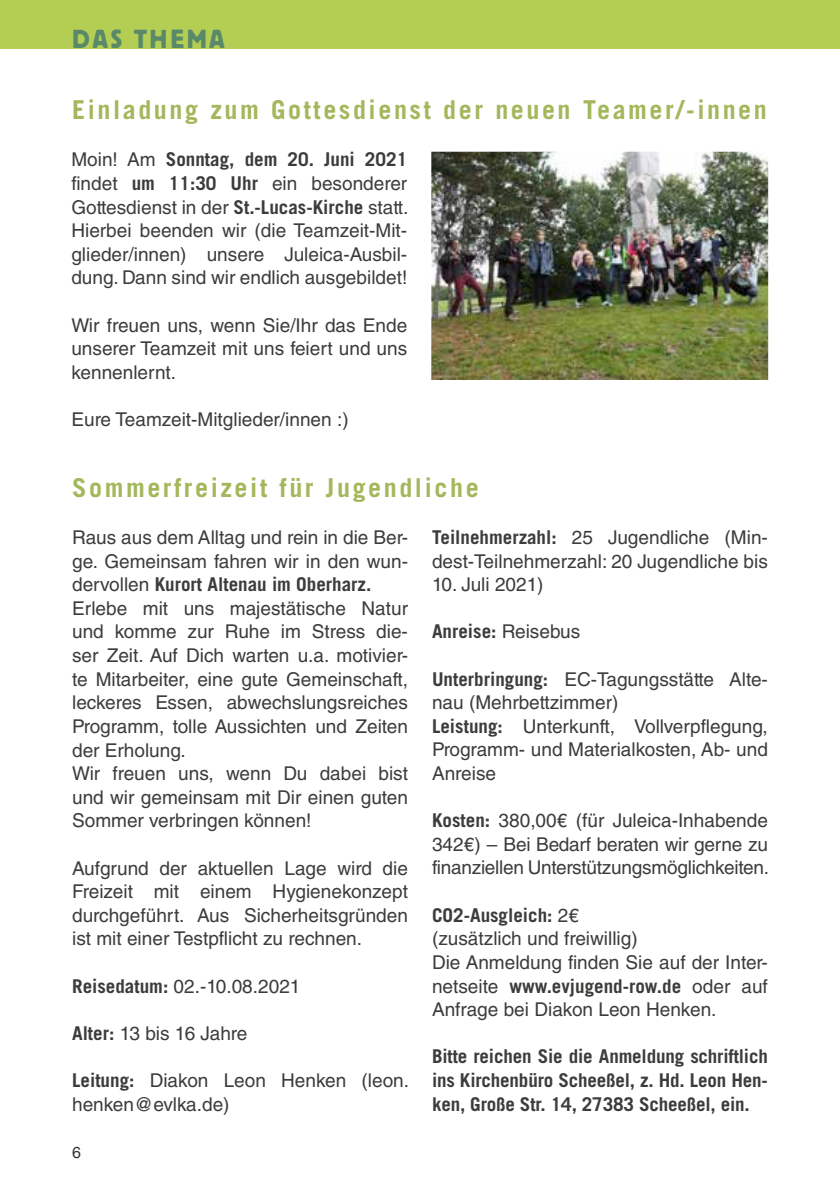
<style>
.page{position:relative;width:840px;height:1191px;background:#fff}
.page>*{position:absolute;margin:0;border:0;box-sizing:border-box;transform-origin:0 0}
.t1{font:700 26px "Trade Gothic LT Pro";letter-spacing:.1em;color:#a3b75b}
.t2{font:26px "Block Pro";letter-spacing:.11em;color:#598969}
.t3{font:19px/23.6px "Helvetica LT Std";color:#3c3c3b}
.t4{font:700 19px/23.6px "Trade Gothic LT Pro";color:#3c3c3b;text-align:justify}
.t5{font:16px "Helvetica LT Std";color:#000}
.s1{font-family:"Helvetica LT Std";font-weight:400}
.s2{font-family:"Trade Gothic LT Pro";font-weight:700}
</style>
<div class="page">
<div style="left:0;top:0;width:839px;height:49px;background:#b4ce53"></div>
<img style="left:431px;top:152px;width:336px;height:228px">
<h1 class="t2" style="left:72px;top:22px;width:154px">DAS THEMA</h1>
<h1 class="t1" style="left:72px;top:94px;width:695px">Einladung zum Gottesdienst der neuen Teamer/-innen</h1>
<p class="t4" style="left:71px;top:147px;width:337px"><span class="s1">Moin! Am</span> Sonntag, dem 20. Juni 2021</p>
<p class="t3" style="left:71px;top:171px;width:338px;text-align:justify">findet <span class="s2">um 11:30 Uhr</span> ein besonderer Gottesdienst in der <span class="s2">St.-Lucas-Kirche</span> statt.<br>Hierbei beenden wir (die Teamzeit-Mit&shy;glieder/innen) unsere Juleica-Ausbil&shy;dung. Dann sind wir endlich ausgebildet!</p>
<p class="t3" style="left:71px;top:313px;width:337px;text-align:justify">Wir freuen uns, wenn Sie/Ihr das Ende unserer Teamzeit mit uns feiert und uns kennenlernt.</p>
<p class="t3" style="left:71px;top:407px;width:278px">Eure Teamzeit-Mitglieder/innen :)</p>
<h1 class="t1" style="left:72px;top:471px;width:408px">Sommerfreizeit für Jugendliche</h1>
<p class="t3" style="left:72px;top:525px;width:337px">Raus aus dem Alltag und rein in die Ber&shy;ge. Gemeinsam fahren wir in den wun-</p>
<p class="t4" style="left:72px;top:572px;width:300px"><span class="s1">dervollen</span> Kurort Altenau im Oberharz.</p>
<p class="t3" style="left:72px;top:596px;width:337px">Erlebe mit uns majestätische Natur und komme zur Ruhe im Stress die&shy;ser Zeit. Auf Dich warten u.a. motivier&shy;te Mitarbeiter, eine gute Gemeinschaft, leckeres Essen, abwechslungsreiches Programm, tolle Aussichten und Zeiten der Erholung.<br>Wir freuen uns, wenn Du dabei bist und wir gemeinsam mit Dir einen guten Sommer verbringen können!</p>
<p class="t3" style="left:72px;top:856px;width:337px;text-align:justify">Aufgrund der aktuellen Lage wird die Freizeit mit einem Hygienekonzept durchgeführt. Aus Sicherheitsgründen ist mit einer Testpflicht zu rechnen.</p>
<p class="t3" style="left:72px;top:974px;width:230px"><span class="s2">Reisedatum:</span> 02.-10.08.2021</p>
<p class="t3" style="left:72px;top:1021px;width:177px"><span class="s2">Alter:</span> 13 bis 16 Jahre</p>
<p class="t3" style="left:72px;top:1068px;width:338px"><span class="s2">Leitung:</span> Diakon Leon Henken (leon. henken@evlka.de)</p>
<p class="t3" style="left:432px;top:525px;width:337px"><span class="s2">Teilnehmerzahl:</span> 25 Jugendliche (Min&shy;dest-Teilnehmerzahl: 20 Jugendliche bis</p>
<p class="t3" style="left:432px;top:572px;width:113px">10. Juli 2021)</p>
<p class="t4" style="left:432px;top:619px;width:150px">Anreise: <span class="s1">Reisebus</span></p>
<p class="t3" style="left:432px;top:667px;width:337px"><span class="s2">Unterbringung:</span> EC-Tagungsstätte Alte&shy;nau (Mehrbettzimmer)<br><span class="s2">Leistung:</span> Unterkunft, Vollverpflegung,<br>Programm- und Materialkosten, Ab- und<br>Anreise</p>
<p class="t3" style="left:432px;top:808px;width:338px;text-align:justify"><span class="s2">Kosten:</span> 380,00€ (für Juleica-Inhabende 342€) – Bei Bedarf beraten wir gerne zu finanziellen Unterstützungsmöglichkeiten.</p>
<p class="t4" style="left:432px;top:903px;width:148px">CO2-Ausgleich: <span class="s1">2€</span></p>
<p class="t3" style="left:432px;top:926px;width:337px">(zusätzlich und freiwillig)<br>Die Anmeldung finden Sie auf der Inter-</p>
<p class="t4" style="left:432px;top:973px;width:337px"><span class="s1">netseite</span> www.evjugend-row.de <span class="s1">oder auf</span></p>
<p class="t3" style="left:432px;top:997px;width:286px">Anfrage bei Diakon Leon Henken.</p>
<p class="t4" style="left:432px;top:1044px;width:337px">Bitte reichen Sie die Anmeldung schriftlich ins Kirchenbüro Scheeßel, z. Hd. Leon Hen&shy;ken, Große Str. 14, 27383 Scheeßel, ein.</p>
<p class="t5" style="left:72px;top:1143px;width:10px">6</p>
</div>
